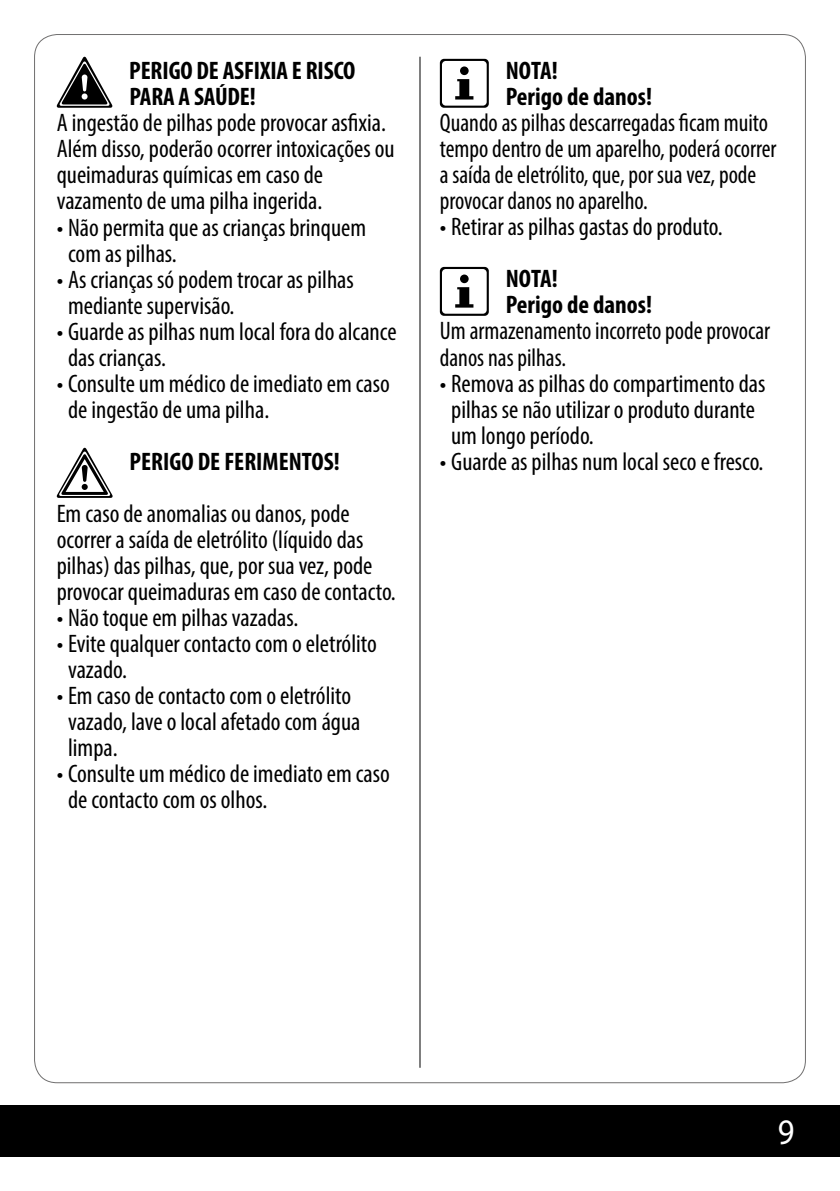
<style>
.page{position:relative;width:840px;height:1191px;background:#fff}
.page>*{position:absolute;margin:0;border:0;box-sizing:border-box;transform-origin:0 0}
.t1{font:36px "Myriad Pro";color:#fff;scale:.9 1}
.t2{font:condensed 25.4px/26px "Myriad Pro";color:#000}
.t3{font:condensed 25.4px/26px "Myriad Pro";color:#000;scale:.95 1}
.t4{font:700 condensed 25.4px/26px "Myriad Pro";color:#000}
</style>
<div class="page">
<div style="left:0;top:1106px;width:839px;height:51px;background:#000"></div>
<hr style="left:419px;top:57px;width:1px;height:1010px;background:#000">
<svg style="left:56px;top:56px;width:57px;height:52px"></svg>
<svg style="left:56px;top:447px;width:57px;height:51px"></svg>
<svg style="left:439px;top:59px;width:49px;height:49px"></svg>
<svg style="left:439px;top:267px;width:49px;height:49px"></svg>
<p class="t4" style="left:129px;top:57px;width:228px">PERIGO DE ASFIXIA E RISCO<br>PARA A SAÚDE!</p>
<p class="t2" style="left:57px;top:110px;width:339px">A ingestão de pilhas pode provocar asfixia.<br>Além disso, poderão ocorrer intoxicações ou queimaduras químicas em caso de vazamento de uma pilha ingerida.</p>
<p class="t2" style="left:68px;top:214px;width:299px;text-indent:-11px">• Não permita que as crianças brinquem com as pilhas.</p>
<p class="t2" style="left:68px;top:266px;width:287px;text-indent:-11px">• As crianças só podem trocar as pilhas mediante supervisão.</p>
<p class="t2" style="left:68px;top:318px;width:330px;text-indent:-11px">• Guarde as pilhas num local fora do alcance das crianças.</p>
<p class="t2" style="left:68px;top:370px;width:323px;text-indent:-11px">• Consulte um médico de imediato em caso de ingestão de uma pilha.</p>
<p class="t4" style="left:129px;top:447px;width:211px">PERIGO DE FERIMENTOS!</p>
<p class="t2" style="left:57px;top:500px;width:340px">Em caso de anomalias ou danos, pode ocorrer a saída de eletrólito (líquido das pilhas) das pilhas, que, por sua vez, pode provocar queimaduras em caso de contacto.</p>
<p class="t2" style="left:57px;top:604px;width:243px">• Não toque em pilhas vazadas.</p>
<p class="t2" style="left:68px;top:630px;width:310px;text-indent:-11px">• Evite qualquer contacto com o eletrólito vazado.</p>
<p class="t2" style="left:68px;top:682px;width:294px;text-indent:-11px">• Em caso de contacto com o eletrólito vazado, lave o local afetado com água limpa.</p>
<p class="t2" style="left:68px;top:760px;width:323px;text-indent:-11px">• Consulte um médico de imediato em caso de contacto com os olhos.</p>
<p class="t4" style="left:505px;top:57px;width:148px">NOTA!<br>Perigo de danos!</p>
<p class="t3" style="left:439px;top:110px;width:355px">Quando as pilhas descarregadas ficam muito tempo dentro de um aparelho, poderá ocorrer a saída de eletrólito, que, por sua vez, pode provocar danos no aparelho.</p>
<p class="t2" style="left:439px;top:214px;width:284px">• Retirar as pilhas gastas do produto.</p>
<p class="t4" style="left:505px;top:265px;width:148px">NOTA!<br>Perigo de danos!</p>
<p class="t3" style="left:439px;top:318px;width:349px">Um armazenamento incorreto pode provocar danos nas pilhas.</p>
<p class="t2" style="left:451px;top:370px;width:315px;text-indent:-11px">• Remova as pilhas do compartimento das pilhas se não utilizar o produto durante um longo período.</p>
<p class="t2" style="left:439px;top:448px;width:325px">• Guarde as pilhas num local seco e fresco.</p>
<h1 class="t1" style="left:777px;top:1110px;width:20px">9</h1>
</div>
